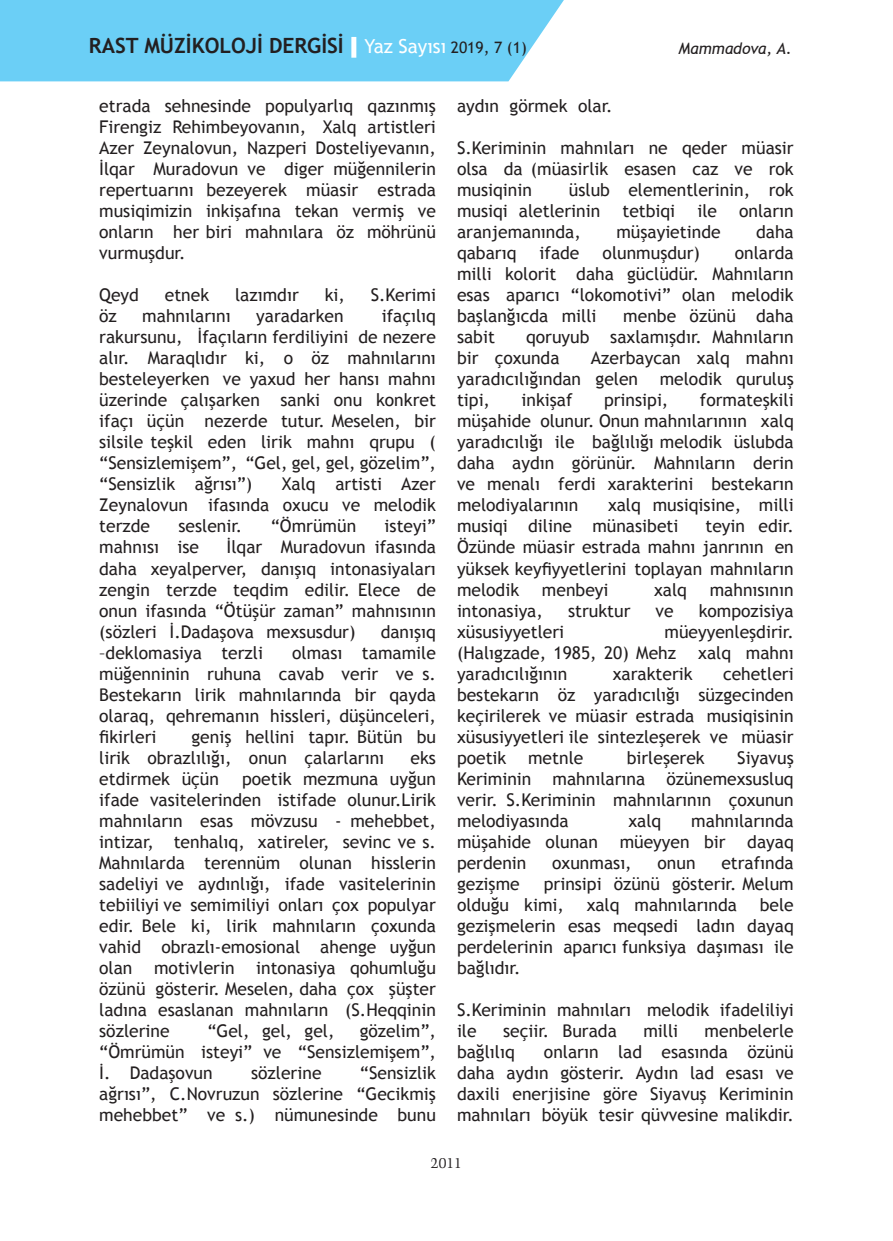
<style>
.page{position:relative;width:893px;height:1241px;background:#fff}
.page>*{position:absolute;margin:0;border:0;box-sizing:border-box;transform-origin:0 0}
.t1{font:700 21px "Trebuchet MS";color:#231f20}
.t2{font:17.5px/21px "Trebuchet MS";color:#231f20;text-align:justify}
.t3{font:italic 15.75px "Trebuchet MS";color:#231f20}
.t4{font:14px "Trump Mediaeval";color:#231f20}
.s1{font-weight:400;color:#fff}
.s2{font-weight:400;font-size:19.25px;color:#fff}
.s3{font-weight:400;font-size:15.75px}
</style>
<div class="page">
<div style="left:0;top:0;width:564px;height:81px;background:#6bcff6"></div>
<div style="left:351px;top:37px;width:5px;height:21px;border:4px solid #fff"></div>
<p class="t1" style="left:89px;top:32px;width:439px">RAST MÜZIKOLOJI DERGISI <span class="s1">|</span> <span class="s2">Yaz Sayısı</span> <span class="s3">2019, 7 (1)</span></p>
<p class="t3" style="left:679px;top:38px;width:115px">Mammadova, A.</p>
<p class="t2" style="left:99px;top:95px;width:338px">etrada sehnesinde populyarlıq qazınmış Firengiz Rehimbeyovanın, Xalq artistleri Azer Zeynalovun, Nazperi Dosteliyevanın, İlqar Muradovun ve diger müğennilerin repertuarını bezeyerek müasir estrada musiqimizin inkişafına tekan vermiş ve onların her biri mahnılara öz möhrünü vurmuşdur.</p>
<p class="t2" style="left:99px;top:284px;width:41px">Qeyd</p>
<p class="t2" style="left:165px;top:284px;width:46px">etnek</p>
<p class="t2" style="left:235px;top:284px;width:65px">lazımdır</p>
<p class="t2" style="left:325px;top:284px;width:22px">ki,</p>
<p class="t2" style="left:371px;top:284px;width:67px">S.Kerimi</p>
<p class="t2" style="left:99px;top:305px;width:19px">öz</p>
<p class="t2" style="left:142px;top:305px;width:90px">mahnılarını</p>
<p class="t2" style="left:256px;top:305px;width:89px">yaradarken</p>
<p class="t2" style="left:99px;top:305px;width:338px;text-indent:283px">ifaçılıq rakursunu, İfaçıların ferdiliyini de nezere alır. Maraqlıdır ki, o öz mahnılarını besteleyerken ve yaxud her hansı mahnı üzerinde çalışarken sanki onu konkret ifaçı üçün nezerde tutur. Meselen, bir silsile teşkil eden lirik mahnı qrupu ( “Sensizlemişem”, “Gel, gel, gel, gözelim”, “Sensizlik ağrısı”)</p>
<p class="t2" style="left:99px;top:473px;width:338px;text-indent:183px">Xalq artisti Azer Zeynalovun ifasında oxucu ve melodik terzde</p>
<p class="t2" style="left:178px;top:515px;width:65px">seslenir.</p>
<p class="t2" style="left:271px;top:515px;width:87px">“Ömrümün</p>
<p class="t2" style="left:385px;top:515px;width:53px">isteyi”</p>
<p class="t2" style="left:99px;top:536px;width:101px">mahnısı ise</p>
<p class="t2" style="left:99px;top:536px;width:338px;text-indent:127px">İlqar Muradovun ifasında daha xeyalperver, danışıq intonasiyaları zengin terzde teqdim edilir. Elece de onun ifasında “Ötüşür zaman” mahnısının (sözleri İ.Dadaşova mexsusdur)</p>
<p class="t2" style="left:381px;top:620px;width:57px">danışıq</p>
<p class="t2" style="left:99px;top:641px;width:338px;text-indent:193px">olması tamamile müğenninin ruhuna cavab verir ve s.<br>Bestekarın lirik mahnılarında bir qayda olaraq, qehremanın hissleri, düşünceleri, fikirleri</p>
<p class="t2" style="left:99px;top:641px;width:165px">–deklomasiya terzli</p>
<p class="t2" style="left:99px;top:725px;width:338px;text-indent:92px">geniş hellini tapır. Bütün bu lirik obrazlılığı, onun çalarlarını</p>
<p class="t2" style="left:411px;top:746px;width:27px">eks</p>
<p class="t2" style="left:99px;top:767px;width:338px;text-indent:143px">poetik mezmuna uyğun ifade vasitelerinden istifade olunur.Lirik mahnıların esas mövzusu - mehebbet, intizar, tenhalıq, xatireler, sevinc ve s.<br>Mahnılarda terennüm olunan hisslerin sadeliyi ve aydınlığı, ifade vasitelerinin tebiiliyi ve semimiliyi onları çox populyar edir. Bele ki, lirik mahnıların çoxunda vahid obrazlı-emosional ahenge uyğun olan motivlerin intonasiya qohumluğu özünü gösterir. Meselen, daha çox şüşter ladına esaslanan mahnıların (S.Heqqinin sözlerine</p>
<p class="t2" style="left:99px;top:767px;width:121px">etdirmek üçün</p>
<p class="t2" style="left:99px;top:1019px;width:338px;text-indent:260px">gözelim”, “Ömrümün isteyi” ve “Sensizlemişem”, İ. Dadaşovun</p>
<p class="t2" style="left:207px;top:1019px;width:129px">“Gel, gel, gel,</p>
<p class="t2" style="left:251px;top:1061px;width:72px">sözlerine</p>
<p class="t2" style="left:99px;top:1061px;width:338px;text-indent:261px">“Sensizlik ağrısı”, C.Novruzun sözlerine “Gecikmiş mehebbet” ve s.) nümunesinde bunu</p>
<p class="t2" style="left:457px;top:95px;width:157px">aydın görmek olar.</p>
<p class="t2" style="left:457px;top:137px;width:338px">S.Keriminin mahnıları ne qeder müasir olsa da (müasirlik esasen caz ve rok musiqinin</p>
<p class="t2" style="left:457px;top:179px;width:338px;text-indent:112px">üslub elementlerinin, rok musiqi aletlerinin</p>
<p class="t2" style="left:622px;top:200px;width:54px">tetbiqi</p>
<p class="t2" style="left:697px;top:200px;width:21px">ile</p>
<p class="t2" style="left:739px;top:200px;width:56px">onların</p>
<p class="t2" style="left:457px;top:221px;width:125px">aranjemanında,</p>
<p class="t2" style="left:616px;top:221px;width:106px">müşayietinde</p>
<p class="t2" style="left:756px;top:221px;width:39px">daha</p>
<p class="t2" style="left:457px;top:242px;width:61px">qabarıq</p>
<p class="t2" style="left:540px;top:242px;width:41px">ifade</p>
<p class="t2" style="left:603px;top:242px;width:99px">olunmuşdur)</p>
<p class="t2" style="left:457px;top:242px;width:338px;text-indent:278px">onlarda milli kolorit daha güclüdür. Mahnıların esas aparıcı “lokomotivi” olan melodik başlanğıcda milli</p>
<p class="t2" style="left:623px;top:305px;width:172px">menbe özünü daha</p>
<p class="t2" style="left:457px;top:326px;width:39px">sabit</p>
<p class="t2" style="left:457px;top:326px;width:338px;text-indent:69px">qoruyub saxlamışdır. Mahnıların bir çoxunda</p>
<p class="t2" style="left:457px;top:347px;width:338px;text-indent:134px">Azerbaycan xalq mahnı yaradıcılığından gelen melodik quruluş tipi,</p>
<p class="t2" style="left:457px;top:389px;width:338px;text-indent:243px">formateşkili müşahide olunur. Onun mahnılarınıın xalq yaradıcılığı ile bağlılığı melodik üslubda daha aydın görünür. Mahnıların derin ve menalı ferdi xarakterini bestekarın melodiyalarının</p>
<p class="t2" style="left:521px;top:389px;width:53px">inkişaf</p>
<p class="t2" style="left:604px;top:389px;width:66px">prinsipi,</p>
<p class="t2" style="left:457px;top:494px;width:338px;text-indent:151px">xalq musiqisine, milli musiqi diline münasibeti</p>
<p class="t2" style="left:457px;top:515px;width:338px;text-indent:248px">teyin edir.<br>Özünde müasir estrada mahnı janrının en yüksek keyfiyyetlerini toplayan mahnıların melodik</p>
<p class="t2" style="left:542px;top:578px;width:68px">menbeyi</p>
<p class="t2" style="left:654px;top:578px;width:34px">xalq</p>
<p class="t2" style="left:710px;top:578px;width:85px">mahnısının</p>
<p class="t2" style="left:457px;top:599px;width:87px">intonasiya,</p>
<p class="t2" style="left:568px;top:599px;width:64px">struktur</p>
<p class="t2" style="left:655px;top:599px;width:20px">ve</p>
<p class="t2" style="left:699px;top:599px;width:97px">kompozisiya</p>
<p class="t2" style="left:457px;top:620px;width:109px">xüsusiyyetleri</p>
<p class="t2" style="left:457px;top:620px;width:338px;text-indent:208px">müeyyenleşdirir. (Halıgzade, 1985, 20) Mehz</p>
<p class="t2" style="left:698px;top:641px;width:97px">xalq mahnı</p>
<p class="t2" style="left:457px;top:662px;width:112px">yaradıcılığının</p>
<p class="t2" style="left:613px;top:662px;width:81px">xarakterik</p>
<p class="t2" style="left:457px;top:662px;width:338px;text-indent:266px">cehetleri bestekarın öz yaradıcılığı süzgecinden keçirilerek ve müasir estrada musiqisinin xüsusiyyetleri ile sintezleşerek ve müasir poetik metnle</p>
<p class="t2" style="left:627px;top:746px;width:80px">birleşerek</p>
<p class="t2" style="left:457px;top:746px;width:338px;text-indent:280px">Siyavuş Keriminin mahnılarına özünemexsusluq verir. S.Keriminin mahnılarının çoxunun melodiyasında</p>
<p class="t2" style="left:457px;top:809px;width:338px;text-indent:234px">mahnılarında müşahide olunan müeyyen bir dayaq perdenin</p>
<p class="t2" style="left:628px;top:809px;width:34px">xalq</p>
<p class="t2" style="left:552px;top:851px;width:81px">oxunması,</p>
<p class="t2" style="left:657px;top:851px;width:40px">onun</p>
<p class="t2" style="left:721px;top:851px;width:74px">etrafında</p>
<p class="t2" style="left:457px;top:872px;width:338px;text-indent:87px">prinsipi özünü gösterir. Melum olduğu kimi,</p>
<p class="t2" style="left:457px;top:872px;width:64px">gezişme</p>
<p class="t2" style="left:457px;top:893px;width:338px;text-indent:303px">bele gezişmelerin esas meqsedi ladın dayaq perdelerinin aparıcı funksiya daşıması ile bağlıdır.</p>
<p class="t2" style="left:457px;top:998px;width:338px">S.Keriminin mahnıları melodik ifadeliliyi ile</p>
<p class="t2" style="left:587px;top:893px;width:152px">xalq mahnılarında</p>
<p class="t2" style="left:503px;top:1019px;width:115px">seçiir. Burada</p>
<p class="t2" style="left:643px;top:1019px;width:36px">milli</p>
<p class="t2" style="left:705px;top:1019px;width:91px">menbelerle</p>
<p class="t2" style="left:457px;top:1040px;width:59px">bağlılıq</p>
<p class="t2" style="left:457px;top:1040px;width:338px;text-indent:87px">onların lad esasında özünü daha aydın gösterir. Aydın lad esası ve daxili enerjisine göre Siyavuş Keriminin mahnıları böyük tesir qüvvesine malikdir.</p>
<p class="t4" style="left:431px;top:1154px;width:33px">2011</p>
</div>
